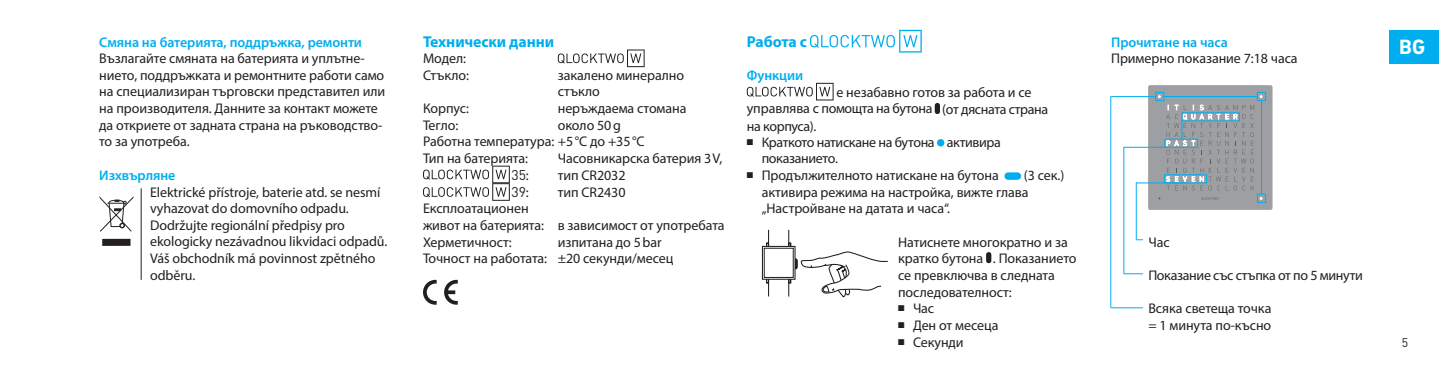
<style>
.page{position:relative;width:1439px;height:373px;background:#fff}
.page>*{position:absolute;margin:0;border:0;box-sizing:border-box;transform-origin:0 0}
.t1{font:700 21px "DIN Next LT Pro";color:#fff}
.t2{font:700 15.75px "Myriad Pro";letter-spacing:-.005em;color:#00aeef}
.t3{font:14px/16.6px "Myriad Pro";letter-spacing:-.005em;color:#231f20}
.t4{font:14px/17px "Myriad Pro";letter-spacing:-.025em;color:#231f20}
.t5{font:600 14px "Myriad Pro";letter-spacing:-.005em;color:#00aeef}
.t6{font:14px "FFDIN";color:#231f20}
.t7{font:12.25px "FFDIN";color:#231f20}
.s1{font-family:"Myriad Pro"}
</style>
<div class="page">
<div style="left:1148px;top:85px;width:124px;height:124px;background:#9d9fa2;border-radius:2px"></div>
<svg style="left:1201px;top:197px;width:18px;height:2px"></svg>
<svg style="left:558px;top:49px;width:86px;height:18px"></svg>
<svg style="left:423px;top:165px;width:87px;height:35px"></svg>
<svg style="left:99px;top:196px;width:34px;height:35px"></svg>
<div style="left:102px;top:238px;width:28px;height:7px;background:#231f20"></div>
<hr style="left:141px;top:188px;width:1px;height:91px;background:#231f20">
<svg style="left:423px;top:279px;width:35px;height:25px"></svg>
<svg style="left:747px;top:83px;width:86px;height:17px"></svg>
<div style="left:934px;top:103px;width:6px;height:11px;background:#231f20;border-radius:3px"></div>
<div style="left:937px;top:139px;width:7px;height:7px;background:#00aeef;border-radius:50%"></div>
<div style="left:1004px;top:172px;width:17px;height:7px;background:#00aeef;border-radius:4px"></div>
<svg style="left:810px;top:30px;width:112px;height:22px"></svg>
<div style="left:986px;top:251px;width:5px;height:12px;background:#231f20;border-radius:3px"></div>
<hr style="left:1110px;top:96px;width:1px;height:211px;background:#00aeef">
<hr style="left:1111px;top:307px;width:31px;height:1px;background:#00aeef">
<hr style="left:1123px;top:147px;width:1px;height:126px;background:#00aeef">
<svg style="left:1124px;top:273px;width:18px;height:1px"></svg>
<hr style="left:1136px;top:183px;width:1px;height:56px;background:#00aeef">
<hr style="left:1124px;top:147px;width:40px;height:1px;background:#00aeef">
<div style="left:1164px;top:174px;width:43px;height:9px;border:1px solid #00aeef"></div>
<hr style="left:1136px;top:182px;width:50px;height:1px;background:#00aeef">
<hr style="left:1164px;top:96px;width:93px;height:1px;background:#00aeef">
<div style="left:1257px;top:92px;width:9px;height:9px;border:1px solid #00aeef"></div>
<div style="left:1155px;top:92px;width:9px;height:9px;border:1px solid #00aeef"></div>
<hr style="left:1261px;top:100px;width:1px;height:94px;background:#00aeef">
<div style="left:1257px;top:193px;width:9px;height:9px;border:1px solid #00aeef"></div>
<hr style="left:1111px;top:96px;width:44px;height:1px;background:#00aeef">
<div style="left:1164px;top:139px;width:34px;height:8px;border:1px solid #00aeef"></div>
<svg style="left:1166px;top:104px;width:88px;height:86px"></svg>
<div style="left:792px;top:258px;width:6px;height:11px;background:#231f20;border-radius:3px"></div>
<hr style="left:768px;top:229px;width:1px;height:67px;background:#231f20">
<hr style="left:788px;top:229px;width:1px;height:67px;background:#231f20">
<div style="left:788px;top:242px;width:3px;height:41px;border:1px solid #231f20"></div>
<div style="left:766px;top:242px;width:3px;height:41px;border:1px solid #231f20"></div>
<div style="left:762px;top:246px;width:33px;height:33px;background:#fff"></div>
<div style="left:762px;top:245px;width:33px;height:34px;border:1px solid #231f20"></div>
<div style="left:764px;top:247px;width:29px;height:30px;border:1px solid #231f20"></div>
<svg style="left:800px;top:251px;width:88px;height:46px"></svg>
<div style="left:1389px;top:30px;width:50px;height:33px;background:#00aeef"></div>
<p class="t5" style="left:99px;top:33px;width:264px">Смяна на батерията, поддръжка, ремонти</p>
<p class="t3" style="left:99px;top:50px;width:287px">Възлагайте смяната на батерията и уплътне&shy;нието, поддръжката и ремонтните работи само на специализиран търговски представител или на производителя. Данните за контакт можете да откриете от задната страна на ръководство&shy;то за употреба.</p>
<p class="t5" style="left:99px;top:166px;width:78px">Изхвърляне</p>
<p class="t3" style="left:150px;top:183px;width:239px">Elektrické přístroje, baterie atd. se nesmí vyhazovat do domovního odpadu.<br>Dodržujte regionální předpisy pro ekologicky nezávadnou likvidaci odpadů.<br>Váš obchodník má povinnost zpětného odběru.</p>
<p class="t2" style="left:423px;top:31px;width:133px">Технически данни</p>
<p class="t3" style="left:423px;top:50px;width:48px">Модел:<br>Стъкло:</p>
<p class="t3" style="left:558px;top:66px;width:128px">закалено минерално стъкло</p>
<p class="t3" style="left:423px;top:100px;width:47px">Корпус:</p>
<p class="t3" style="left:558px;top:100px;width:130px">неръждаема стомана</p>
<p class="t3" style="left:423px;top:116px;width:37px">Тегло:</p>
<p class="t3" style="left:423px;top:116px;width:223px;text-indent:135px">около 50g<br>Работна температура: +5°C до +35°C<br>Тип на батерията:</p>
<p class="t3" style="left:558px;top:149px;width:166px">Часовникарска батерия 3V,</p>
<p class="t6" style="left:511px;top:166px;width:19px">35<span class="s1">:</span></p>
<p class="t3" style="left:558px;top:166px;width:69px">тип CR2032</p>
<p class="t6" style="left:511px;top:182px;width:19px">39<span class="s1">:</span></p>
<p class="t3" style="left:558px;top:183px;width:69px">тип CR2430</p>
<p class="t3" style="left:423px;top:199px;width:303px">Експлоатационен<br>живот на батерията: в зависимост от употребата<br>Херметичност:</p>
<p class="t3" style="left:423px;top:233px;width:252px;text-indent:135px">изпитана до 5bar<br>Точност на работата: ±20 секунди/месец</p>
<p class="t2" style="left:747px;top:31px;width:62px">Работа с</p>
<p class="t5" style="left:747px;top:66px;width:58px">Функции</p>
<p class="t4" style="left:747px;top:83px;width:303px;text-indent:90px">е незабавно готов за работа и се управлява с помощта на бутона (от дясната страна на корпуса).</p>
<p class="t4" style="left:761px;top:133px;width:241px;text-indent:-15px">■ Краткото натискане на бутона активира показанието.</p>
<p class="t3" style="left:747px;top:166px;width:253px">■ Продължителното натискане на бутона</p>
<p class="t3" style="left:761px;top:166px;width:304px;text-indent:262px">(3 сек.) активира режима на настройка, вижте глава „Настройване на датата и часа“.</p>
<p class="t3" style="left:898px;top:233px;width:180px">Натиснете многократно и за кратко бутона . Показанието се превключва в следната последователност:</p>
<p class="t3" style="left:898px;top:299px;width:38px">■ Час</p>
<p class="t3" style="left:898px;top:316px;width:102px">■ Ден от месеца</p>
<p class="t3" style="left:898px;top:332px;width:67px">■ Секунди</p>
<p class="t5" style="left:1111px;top:33px;width:118px">Прочитане на часа</p>
<p class="t3" style="left:1111px;top:50px;width:188px">Примерно показание 7:18 часа</p>
<p class="t3" style="left:1148px;top:233px;width:23px">Час</p>
<p class="t4" style="left:1148px;top:266px;width:216px">Показание със стъпка от по 5 минути</p>
<p class="t3" style="left:1148px;top:299px;width:125px">Всяка светеща точка = 1 минута по-късно</p>
<h1 class="t1" style="left:1399px;top:35px;width:27px">BG</h1>
<p class="t7" style="left:1401px;top:334px;width:8px">5</p>
</div>
